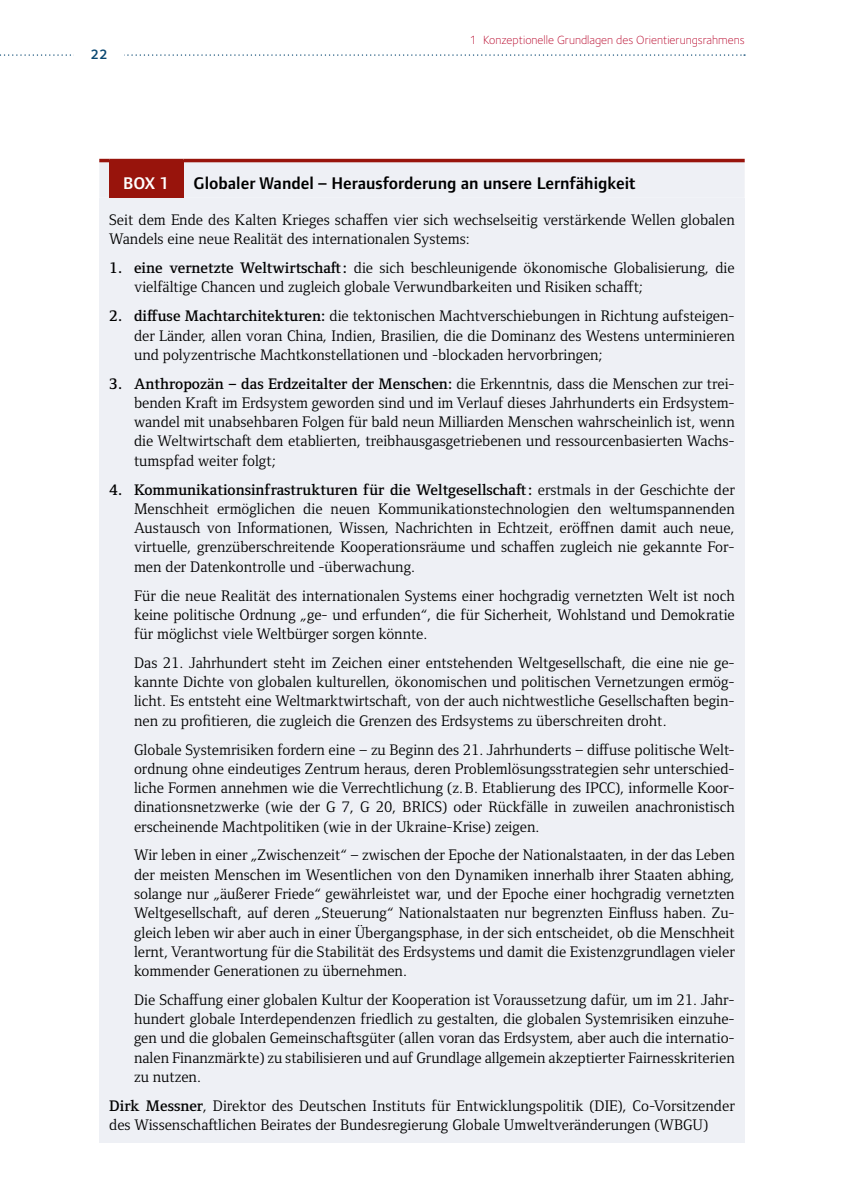
<style>
.page{position:relative;width:844px;height:1191px;background:#fff}
.page>*{position:absolute;margin:0;border:0;box-sizing:border-box;transform-origin:0 0}
._20_2_BOX{font:600 17.5px "Foundry Form Sans";color:#000}
._20_1_BOX_wei{font:600 17.5px "Foundry Form Sans";color:#fff}
._22_1_BOX_Aufz_hlung{font:15.75px/19.2px "Foundry Form Serif";color:#000;text-align:justify}
._21_1_BOX_Flie_text{font:15.75px/19.2px "Foundry Form Serif";color:#000}
.t1{font:600 14px "Foundry Sterling";color:#084771}
.t2{font:300 12.25px "Foundry Sterling";color:#b8082c}
.s1{font-weight:600}
</style>
<div class="page">
<svg style="left:0;top:54px;width:744px;height:2px"></svg>
<div style="left:74px;top:44px;width:50px;height:19px;background:#fff"></div>
<div style="left:99px;top:198px;width:645px;height:944px;background:#eef0f5"></div>
<svg style="left:99px;top:159px;width:645px;height:39px;background:#e3d4d8"></svg>
<hr style="left:109px;top:159px;width:75px;height:3px;background:#98140c">
<hr style="left:184px;top:159px;width:560px;height:3px;background:#98140c">
<p class="t1" style="left:90px;top:46px;width:19px">22</p>
<p class="t2" style="left:470px;top:32px;width:276px">1 Konzeptionelle Grundlagen des -Orientierungsrahmens</p>
<h3 class="_20_1_BOX_wei" style="left:123px;top:172px;width:48px">BOX 1</h3>
<h3 class="_20_2_BOX" style="left:193px;top:172px;width:443px">Globaler Wandel – Herausforderung an unsere Lernfähigkeit</h3>
<p class="_21_1_BOX_Flie_text" style="left:109px;top:210px;width:627px">Seit dem Ende des Kalten Krieges schaffen vier sich wechselseitig verstärkende Wellen globalen<br>Wandels eine neue Realität des internationalen Systems:</p>
<p class="_22_1_BOX_Aufz_hlung" style="left:134px;top:258px;width:602px;text-indent:-25px"><span class="s1">1. eine vernetzte Weltwirtschaft:</span> die sich beschleunigende ökonomische Globalisierung, die vielfältige Chancen und zugleich globale Verwundbarkeiten und Risiken schafft;</p>
<p class="_22_1_BOX_Aufz_hlung" style="left:134px;top:306px;width:602px;text-indent:-25px"><span class="s1">2. diffuse Machtarchitekturen:</span> die tektonischen Machtverschiebungen in Richtung aufsteigen&shy;der Länder, allen voran China, Indien, Brasilien, die die Dominanz des Westens unterminieren und polyzentrische Machtkonstellationen und -blockaden hervorbringen;</p>
<p class="_22_1_BOX_Aufz_hlung" style="left:134px;top:374px;width:602px;text-indent:-25px"><span class="s1">3. Anthropozän – das Erdzeitalter der Menschen:</span> die Erkenntnis, dass die Menschen zur trei&shy;benden Kraft im Erdsystem geworden sind und im Verlauf dieses Jahrhunderts ein Erdsystem&shy;wandel mit unabsehbaren Folgen für bald neun Milliarden Menschen wahrscheinlich ist, wenn die Weltwirtschaft dem etablierten, treibhausgasgetriebenen und ressourcenbasierten Wachs&shy;tumspfad weiter folgt;</p>
<p class="_22_1_BOX_Aufz_hlung" style="left:134px;top:480px;width:602px;text-indent:-25px"><span class="s1">4. Kommunikationsinfrastrukturen für die Weltgesellschaft:</span> erstmals in der Geschichte der Menschheit ermöglichen die neuen Kommunikationstechnologien den weltumspannenden Austausch von Informationen, Wissen, Nachrichten in Echtzeit, eröffnen damit auch neue, virtuelle, grenzüberschreitende Kooperationsräume und schaffen zugleich nie gekannte For&shy;men der Datenkontrolle und -überwachung.</p>
<p class="_22_1_BOX_Aufz_hlung" style="left:134px;top:585px;width:602px">Für die neue Realität des internationalen Systems einer hochgradig vernetzten Welt ist noch keine politische Ordnung „ge- und erfunden“, die für Sicherheit, Wohlstand und Demokratie für möglichst viele Weltbürger sorgen könnte.</p>
<p class="_22_1_BOX_Aufz_hlung" style="left:134px;top:653px;width:602px">Das 21. Jahrhundert steht im Zeichen einer entstehenden Weltgesellschaft, die eine nie ge&shy;kannte Dichte von globalen kulturellen, ökonomischen und politischen Vernetzungen ermög&shy;licht. Es entsteht eine Weltmarktwirtschaft, von der auch nichtwestliche Gesellschaften begin&shy;nen zu profitieren, die zugleich die Grenzen des Erdsystems zu überschreiten droht.</p>
<p class="_22_1_BOX_Aufz_hlung" style="left:134px;top:739px;width:602px">Globale Systemrisiken fordern eine – zu Beginn des 21. Jahrhunderts – diffuse politische Welt&shy;ordnung ohne eindeutiges Zentrum heraus, deren Problemlösungsstrategien sehr unterschied&shy;liche Formen annehmen wie die Verrechtlichung (z.B. Etablierung des IPCC), informelle Koor&shy;dinationsnetzwerke (wie der G 7, G 20, BRICS) oder Rückfälle in zuweilen anachronistisch erscheinende Machtpolitiken (wie in der Ukraine-Krise) zeigen.</p>
<p class="_22_1_BOX_Aufz_hlung" style="left:134px;top:845px;width:602px">Wir leben in einer „Zwischenzeit“ – zwischen der Epoche der Nationalstaaten, in der das Leben der meisten Menschen im Wesentlichen von den Dynamiken innerhalb ihrer Staaten abhing, solange nur „äußerer Friede“ gewährleistet war, und der Epoche einer hochgradig vernetzten Weltgesellschaft, auf deren „Steuerung“ Nationalstaaten nur begrenzten Einfluss haben. Zu&shy;gleich leben wir aber auch in einer Übergangsphase, in der sich entscheidet, ob die Menschheit lernt, Verantwortung für die Stabilität des Erdsystems und damit die Existenzgrundlagen vieler kommender Generationen zu übernehmen.</p>
<p class="_22_1_BOX_Aufz_hlung" style="left:134px;top:990px;width:602px">Die Schaffung einer globalen Kultur der Kooperation ist Voraussetzung dafür, um im 21. Jahr&shy;hundert globale Interdependenzen friedlich zu gestalten, die globalen Systemrisiken einzuhe&shy;gen und die globalen Gemeinschaftsgüter (allen voran das Erdsystem, aber auch die internatio&shy;nalen Finanzmärkte) zu stabilisieren und auf Grundlage allgemein akzeptierter Fairnesskriterien zu nutzen.</p>
<p class="_22_1_BOX_Aufz_hlung" style="left:109px;top:1096px;width:626px"><span class="s1">Dirk Messner</span>, Direktor des Deutschen Instituts für Entwicklungspolitik (DIE), Co-Vorsitzender des Wissenschaftlichen Beirates der Bundesregierung Globale Umweltveränderungen (WBGU)</p>
</div>
